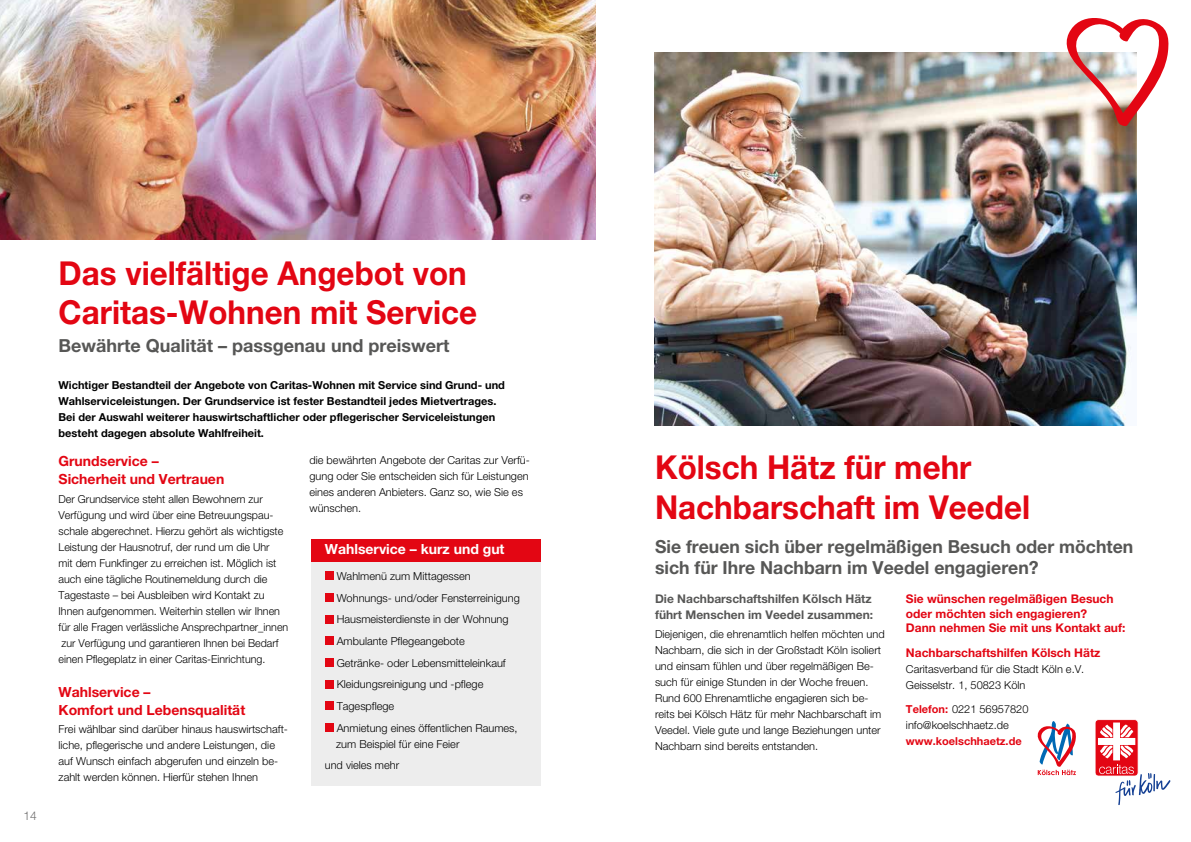
<style>
.page{position:relative;width:1191px;height:842px;background:#fff}
.page>*{position:absolute;margin:0;border:0;box-sizing:border-box;transform-origin:0 0}
.t1{font:700 33px/39.6px "Helvetica Neue";color:#e30613;scale:.95 1}
.t2{font:700 18px/21.6px "Helvetica Neue";color:#575756}
.t3{font:700 14px/18px "Helvetica Neue";color:#e30613}
.t4{font:700 14px "Helvetica Neue";color:#fff}
.t5{font:700 12px/14.4px "Helvetica Neue";color:#e30613}
.t6{font:700 12px/16px "Helvetica Neue";color:#575756}
.t7{font:300 12px "Helvetica Neue";color:#706f6f}
.t8{font:300 11px/16px "Helvetica Neue";color:#000}
.t9{font:700 11px/16px "Helvetica Neue";color:#000}
.t10{font:700 11px "Helvetica Neue";color:#e30613}
.s1{font-weight:700;color:#e30613}
</style>
<div class="page">
<img style="left:0;top:0;width:595px;height:239px">
<div style="left:311px;top:550px;width:229px;height:236px;background:#ededed"></div>
<div style="left:311px;top:539px;width:229px;height:23px;background:#e30613"></div>
<div style="left:325px;top:571px;width:8px;height:9px;background:#e30613"></div>
<div style="left:325px;top:593px;width:8px;height:9px;background:#e30613"></div>
<div style="left:325px;top:615px;width:8px;height:8px;background:#e30613"></div>
<div style="left:325px;top:636px;width:8px;height:9px;background:#e30613"></div>
<div style="left:325px;top:658px;width:8px;height:9px;background:#e30613"></div>
<div style="left:325px;top:680px;width:8px;height:8px;background:#e30613"></div>
<div style="left:325px;top:701px;width:8px;height:9px;background:#e30613"></div>
<div style="left:325px;top:723px;width:8px;height:9px;background:#e30613"></div>
<img style="left:654px;top:52px;width:482px;height:374px">
<svg style="left:1095px;top:719px;width:75px;height:86px"></svg>
<svg style="left:1037px;top:721px;width:39px;height:54px"></svg>
<svg style="left:1063px;top:18px;width:106px;height:109px"></svg>
<p class="t7" style="left:24px;top:808px;width:15px">14</p>
<h1 class="t1" style="left:59px;top:252px;width:442px">Das vielfältige Angebot von<br>Caritas-Wohnen mit Service</h1>
<h2 class="t2" style="left:59px;top:334px;width:392px">Bewährte Qualität – passgenau und preiswert</h2>
<p class="t9" style="left:59px;top:377px;width:448px">Wichtiger Bestandteil der Angebote von Caritas-Wohnen mit Service sind Grund- und Wahlserviceleistungen. Der Grundservice ist fester Bestandteil jedes Mietvertrages.<br>Bei der Auswahl weiterer hauswirtschaftlicher oder pflegerischer Serviceleistungen besteht dagegen absolute Wahlfreiheit.</p>
<p class="t3" style="left:59px;top:452px;width:167px">Grundservice –<br>Sicherheit und Vertrauen</p>
<p class="t8" style="left:59px;top:491px;width:231px">Der Grundservice steht allen Bewohnern zur Verfügung und wird über eine Betreuungspau&shy;schale abgerechnet. Hierzu gehört als wichtigste Leistung der Hausnotruf, der rund um die Uhr<br>mit dem Funkfinger zu erreichen ist. Möglich ist auch eine tägliche Routinemeldung durch die Tagestaste – bei Ausbleiben wird Kontakt zu Ihnen aufgenommen. Weiterhin stellen wir Ihnen für alle Fragen verlässliche Ansprechpartner_innen zur Verfügung und garantieren Ihnen bei Bedarf einen Pflegeplatz in einer Caritas-Einrichtung.</p>
<p class="t3" style="left:59px;top:682px;width:188px">Wahlservice –<br>Komfort und Lebensqualität</p>
<p class="t8" style="left:59px;top:721px;width:231px">Frei wählbar sind darüber hinaus hauswirtschaft&shy;liche, pflegerische und andere Leistungen, die auf Wunsch einfach abgerufen und einzeln be&shy;zahlt werden können. Hierfür stehen Ihnen</p>
<p class="t8" style="left:309px;top:451px;width:222px">die bewährten Angebote der Caritas zur Verfü&shy;gung oder Sie entscheiden sich für Leistungen eines anderen Anbieters. Ganz so, wie Sie es wünschen.</p>
<p class="t4" style="left:325px;top:541px;width:181px">Wahlservice – kurz und gut</p>
<p class="t8" style="left:337px;top:565px;width:185px;line-height:21.7px">Wahlmenü zum Mittagessen<br>Wohnungs- und/oder Fensterreinigung<br>Hausmeisterdienste in der Wohnung<br>Ambulante Pflegeangebote<br>Getränke- oder Lebensmitteleinkauf<br>Kleidungsreinigung und -pflege<br>Tagespflege<br>Anmietung eines öffentlichen Raumes,</p>
<p class="t8" style="left:325px;top:733px;width:136px;line-height:21.7px;text-indent:11px">zum Beispiel für eine Feier und vieles mehr</p>
<h1 class="t1" style="left:655px;top:447px;width:396px">Kölsch Hätz für mehr<br>Nachbarschaft im Veedel</h1>
<h2 class="t2" style="left:655px;top:535px;width:480px">Sie freuen sich über regelmäßigen Besuch oder möchten sich für Ihre Nachbarn im Veedel engagieren?</h2>
<p class="t6" style="left:655px;top:591px;width:220px">Die Nachbarschaftshilfen Kölsch Hätz führt Menschen im Veedel zusammen:</p>
<p class="t8" style="left:655px;top:626px;width:231px">Diejenigen, die ehrenamtlich helfen möchten und Nachbarn, die sich in der Großstadt Köln isoliert und einsam fühlen und über regelmäßigen Be&shy;such für einige Stunden in der Woche freuen.<br>Rund 600 Ehrenamtliche engagieren sich be&shy;reits bei Kölsch Hätz für mehr Nachbarschaft im Veedel. Viele gute und lange Beziehungen unter Nachbarn sind bereits entstanden.</p>
<p class="t5" style="left:906px;top:592px;width:221px">Sie wünschen regelmäßigen Besuch oder möchten sich engagieren?<br>Dann nehmen Sie mit uns Kontakt auf:</p>
<p class="t5" style="left:906px;top:645px;width:196px">Nachbarschaftshilfen Kölsch Hätz</p>
<p class="t8" style="left:906px;top:660px;width:180px">Caritasverband für die Stadt Köln e.V.<br>Geisselstr. 1, 50823 Köln</p>
<p class="t8" style="left:906px;top:701px;width:124px"><span class="s1">Telefon:</span> 0221 56957820 info@koelschhaetz.de</p>
<p class="t10" style="left:906px;top:734px;width:117px">www.koelschhaetz.de</p>
</div>
